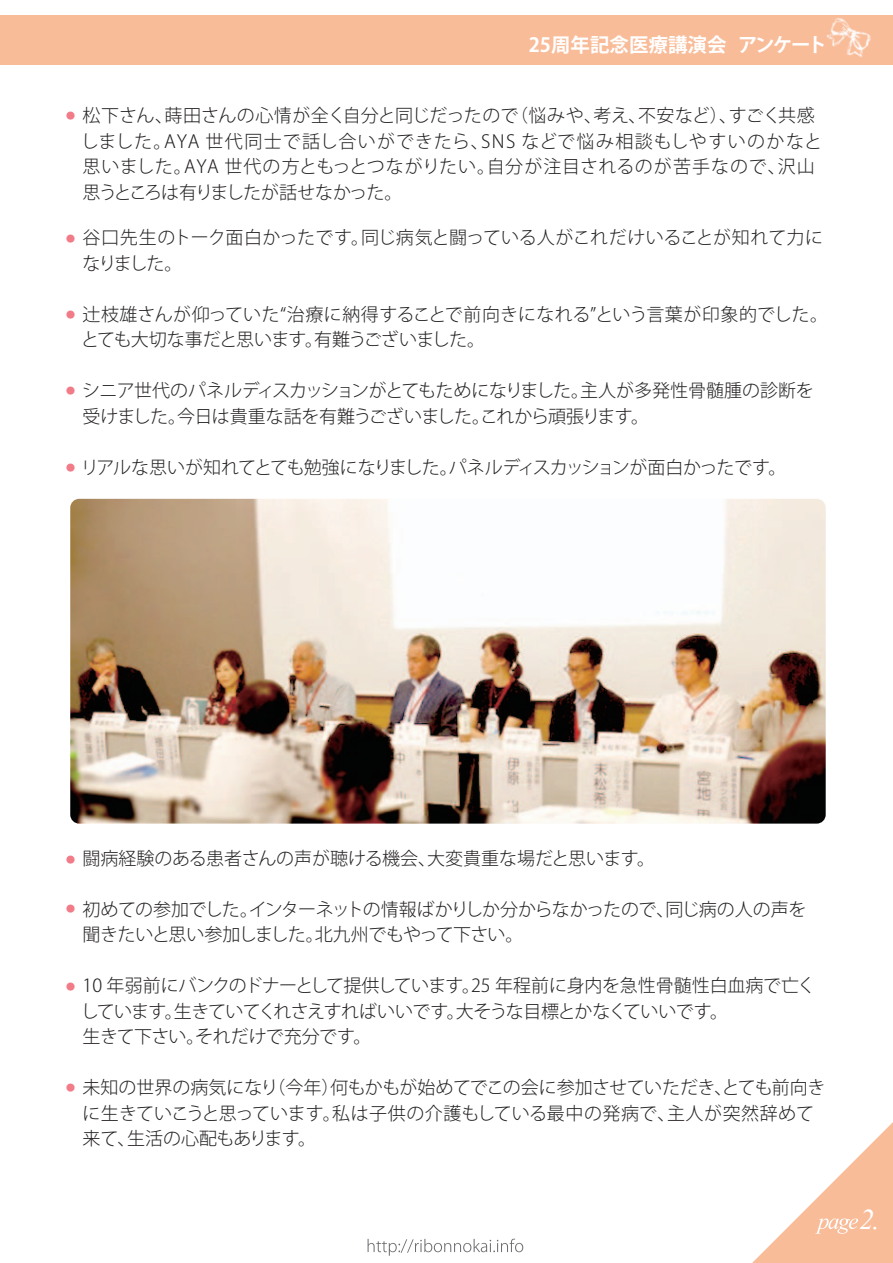
<style>
.page{position:relative;width:893px;height:1263px;background:#fff}
.page>*{position:absolute;margin:0;border:0;box-sizing:border-box;transform-origin:0 0}
.t1{font:36.15px "Vijaya";color:#fff}
.t2{font:700 19.5px "Koz Go Pr 6 N";color:#fff}
.t3{font:300 18px/25.5px "Koz Go Pro";letter-spacing:-.01em;color:#231f20}
.t4{font:300 18px/25.5px "Koz Go Pro";letter-spacing:.02em;color:#231f20}
.t5{font:300 18px/25.5px "Koz Go Pro";letter-spacing:-.03em;color:#231f20}
.t6{font:300 18px/25.5px "Koz Go Pro";letter-spacing:-.035em;color:#231f20}
.t7{font:300 18px "Koz Go Pro";letter-spacing:-.05em;color:#231f20}
.t8{font:9px "Koz Go Pro";color:#f27b88}
</style>
<div class="page">
<div style="left:0;top:15px;width:893px;height:49px;background:#f9bc99"></div>
<img style="left:793px;top:18px;width:100px;height:47px">
<svg style="left:752px;top:1122px;width:141px;height:141px"></svg>
<svg style="left:368px;top:1239px;width:155px;height:17px"></svg>
<img style="left:70px;top:499px;width:756px;height:325px">
<p class="t2" style="left:529px;top:34px;width:300px">25周年記念医療講演会アンケート</p>
<p class="t8" style="left:66px;top:110px;width:10px">●</p>
<p class="t4" style="left:81px;top:103px;width:743px">松下さん、蒔田さんの心情が全く自分と同じだったので（悩みや、考え、不安など）、すごく共感しました。AYA 世代同士で話し合いができたら、SNS などで悩み相談もしやすいのかなと思いました。AYA 世代の方ともっとつながりたい。自分が注目されるのが苦手なので、沢山思うところは有りましたが話せなかった。</p>
<p class="t8" style="left:66px;top:233px;width:10px">●</p>
<p class="t8" style="left:66px;top:309px;width:10px">●</p>
<p class="t8" style="left:66px;top:384px;width:10px">●</p>
<p class="t8" style="left:66px;top:462px;width:10px">●</p>
<p class="t3" style="left:83px;top:225px;width:742px">谷口先生のトーク面白かったです。同じ病気と闘っている人がこれだけいることが知れて力になりました。</p>
<p class="t3" style="left:81px;top:301px;width:749px">辻枝雄さんが仰っていた“治療に納得することで前向きになれる”という言葉が印象的でした。とても大切な事だと思います。有難うございました。</p>
<p class="t3" style="left:82px;top:378px;width:733px">シニア世代のパネルディスカッションがとてもためになりました。主人が多発性骨髄腫の診断を受けました。今日は貴重な話を有難うございました。これから頑張ります。</p>
<p class="t7" style="left:81px;top:455px;width:707px">リアルな思いが知れてとても勉強になりました。パネルディスカッションが面白かったです。</p>
<p class="t8" style="left:66px;top:853px;width:10px">●</p>
<p class="t8" style="left:66px;top:903px;width:10px">●</p>
<p class="t8" style="left:66px;top:981px;width:10px">●</p>
<p class="t8" style="left:66px;top:1082px;width:10px">●</p>
<p class="t3" style="left:83px;top:845px;width:574px">闘病経験のある患者さんの声が聴ける機会、大変貴重な場だと思います。</p>
<p class="t6" style="left:83px;top:896px;width:725px">初めての参加でした。インターネットの情報ばかりしか分からなかったので、同じ病の人の声を聞きたいと思い参加しました。北九州でもやって下さい。</p>
<p class="t5" style="left:81px;top:973px;width:736px">10 年弱前にバンクのドナーとして提供しています。25 年程前に身内を急性骨髄性白血病で亡くしています。生きていてくれさえすればいいです。大そうな目標とかなくていいです。<br>生きて下さい。それだけで充分です。</p>
<p class="t3" style="left:83px;top:1075px;width:744px">未知の世界の病気になり（今年）何もかもが始めてでこの会に参加させていただき、とても前向きに生きていこうと思っています。私は子供の介護もしている最中の発病で、主人が突然辞めて来て、生活の心配もあります。</p>
<h1 class="t1" style="left:860px;top:1190px;width:21px">2.</h1>
</div>
